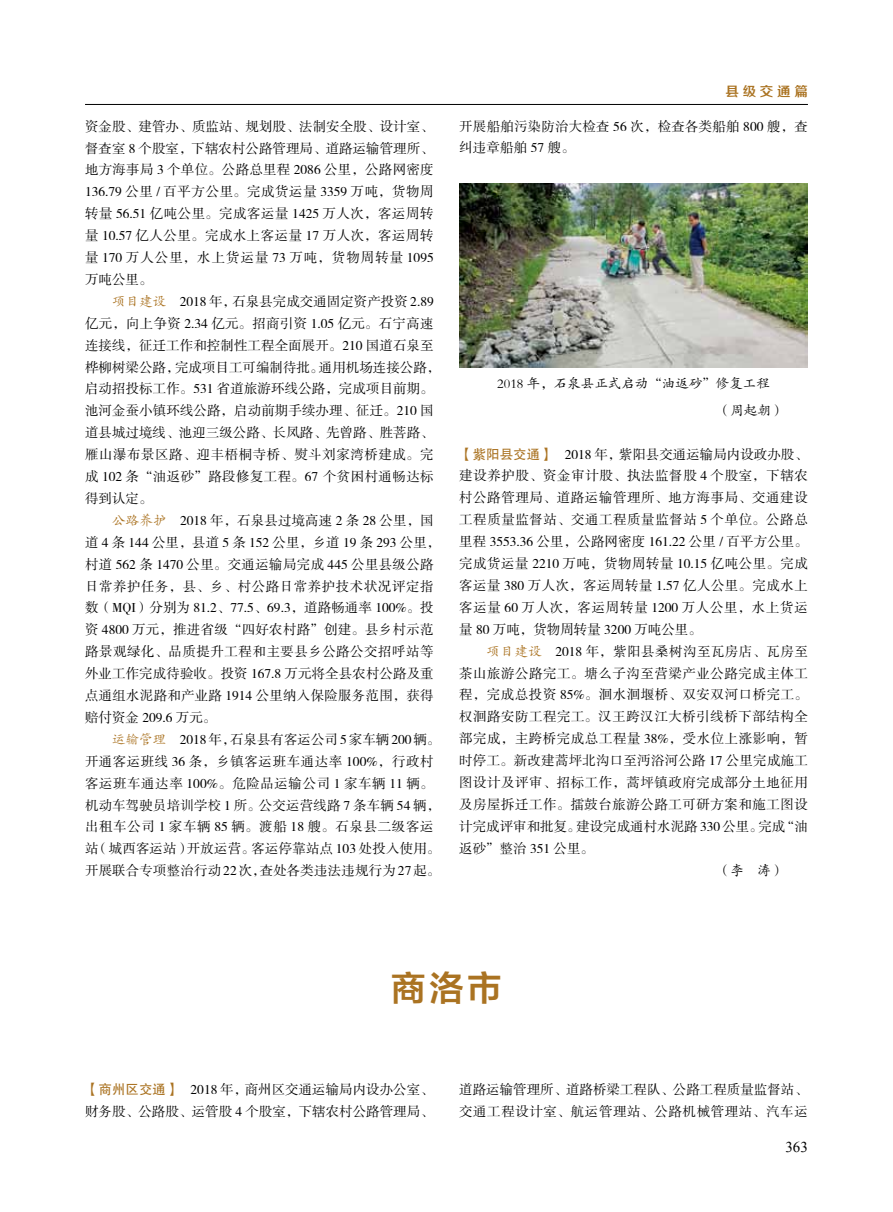
<style>
.page{position:relative;width:893px;height:1212px;background:#fff}
.page>*{position:absolute;margin:0;border:0;box-sizing:border-box;transform-origin:0 0}
.t1{font:34.5px "FZLTZCHK GBK1 0";color:#aa7322}
.t2{font:15px "Times New Roman";color:#000}
.t3{font:13.5px/21.9px "FZSSK GBK1 0";letter-spacing:.01em;color:#000}
.t4{font:13.5px/27px "FZKTK GBK1 0";color:#000}
.t5{font:13.5px "FZZZHONGJW GB1 0";letter-spacing:.275em;color:#aa7322}
.s1{font-family:"FZKTK GBK1 0";color:#aa7322}
.s2{font-family:"FZHTK GBK1 0";color:#aa7322}
</style>
<div class="page">
<hr style="left:85px;top:104px;width:723px;height:1px;background:#000">
<img style="left:459px;top:183px;width:349px;height:185px">
<p class="t3" style="left:85px;top:116px;width:350px;text-align:justify">资金股、建管办、质监站、规划股、法制安全股、设计室、督查室 8 个股室，下辖农村公路管理局、道路运输管理所、地方海事局 3 个单位。公路总里程 2086 公里，公路网密度136.79 公里 / 百平方公里。完成货运量 3359 万吨，货物周转量 56.51 亿吨公里。完成客运量 1425 万人次，客运周转量 10.57 亿人公里。完成水上客运量 17 万人次，客运周转量 170 万人公里，水上货运量 73 万吨，货物周转量 1095万吨公里。</p>
<p class="t3" style="left:85px;top:291px;width:357px;text-indent:27px"><span class="s1">项目建设　</span>2018 年，石泉县完成交通固定资产投资 2.89亿元，向上争资 2.34 亿元。招商引资 1.05 亿元。石宁高速连接线，征迁工作和控制性工程全面展开。210 国道石泉至桦柳树梁公路，完成项目工可编制待批。通用机场连接公路，启动招投标工作。531 省道旅游环线公路，完成项目前期。池河金蚕小镇环线公路，启动前期手续办理、征迁。210 国道县城过境线、池迎三级公路、长凤路、先曾路、胜菩路、雁山瀑布景区路、迎丰梧桐寺桥、熨斗刘家湾桥建成。完成 102 条“油返砂”路段修复工程。67 个贫困村通畅达标得到认定。</p>
<p class="t3" style="left:85px;top:510px;width:357px;text-indent:27px"><span class="s1">公路养护　</span>2018 年，石泉县过境高速 2 条 28 公里，国道 4 条 144 公里，县道 5 条 152 公里，乡道 19 条 293 公里，村道 562 条 1470 公里。交通运输局完成 445 公里县级公路日常养护任务，县、乡、村公路日常养护技术状况评定指数（MQI）分别为 81.2、77.5、69.3，道路畅通率 100%。投资 4800 万元，推进省级“四好农村路”创建。县乡村示范路景观绿化、品质提升工程和主要县乡公路公交招呼站等外业工作完成待验收。投资 167.8 万元将全县农村公路及重点通组水泥路和产业路 1914 公里纳入保险服务范围，获得赔付资金 209.6 万元。</p>
<p class="t3" style="left:85px;top:729px;width:357px;text-indent:27px"><span class="s1">运输管理　</span>2018年，石泉县有客运公司 5家车辆 200辆。开通客运班线 36 条，乡镇客运班车通达率 100%，行政村客运班车通达率 100%。危险品运输公司 1 家车辆 11 辆。机动车驾驶员培训学校 1 所。公交运营线路 7 条车辆 54 辆，出租车公司 1 家车辆 85 辆。渡船 18 艘。石泉县二级客运站（城西客运站）开放运营。客运停靠站点 103 处投入使用。开展联合专项整治行动 22次，查处各类违法违规行为 27起。</p>
<p class="t5" style="left:725px;top:84px;width:84px">县级交通篇</p>
<p class="t3" style="left:459px;top:116px;width:350px">开展船舶污染防治大检查 56 次，检查各类船舶 800 艘，查纠违章船舶 57 艘。</p>
<p class="t4" style="left:717px;top:370px;width:69px;text-indent:-220px">2018 年，石泉县正式启动“油返砂”修复工程（周起朝）</p>
<p class="t3" style="left:459px;top:444px;width:350px;text-align:justify"><span class="s2">【紫阳县交通】　</span>2018 年，紫阳县交通运输局内设政办股、建设养护股、资金审计股、执法监督股 4 个股室，下辖农村公路管理局、道路运输管理所、地方海事局、交通建设工程质量监督站、交通工程质量监督站 5 个单位。公路总里程 3553.36 公里，公路网密度 161.22 公里 / 百平方公里。完成货运量 2210 万吨，货物周转量 10.15 亿吨公里。完成客运量 380 万人次，客运周转量 1.57 亿人公里。完成水上客运量 60 万人次，客运周转量 1200 万人公里，水上货运量 80 万吨，货物周转量 3200 万吨公里。</p>
<p class="t3" style="left:459px;top:641px;width:350px;text-align:justify;text-indent:27px"><span class="s1">项目建设　</span>2018 年，紫阳县桑树沟至瓦房店、瓦房至茶山旅游公路完工。塘么子沟至营梁产业公路完成主体工程，完成总投资 85%。洄水洄堰桥、双安双河口桥完工。权洄路安防工程完工。汉王跨汉江大桥引线桥下部结构全部完成，主跨桥完成总工程量 38%，受水位上涨影响，暂时停工。新改建蒿坪北沟口至沔浴河公路 17 公里完成施工图设计及评审、招标工作，蒿坪镇政府完成部分土地征用及房屋拆迁工作。擂鼓台旅游公路工可研方案和施工图设计完成评审和批复。建设完成通村水泥路 330 公里。完成“油返砂”整治 351 公里。</p>
<p class="t4" style="left:717px;top:857px;width:69px">（李　涛）</p>
<h1 class="t1" style="left:391px;top:969px;width:112px">商洛市</h1>
<p class="t3" style="left:85px;top:1079px;width:350px"><span class="s2">【商州区交通】　</span>2018 年，商州区交通运输局内设办公室、财务股、公路股、运管股 4 个股室，下辖农村公路管理局、</p>
<p class="t3" style="left:459px;top:1079px;width:350px">道路运输管理所、道路桥梁工程队、公路工程质量监督站、交通工程设计室、航运管理站、公路机械管理站、汽车运</p>
<p class="t2" style="left:785px;top:1137px;width:24px">363</p>
</div>
